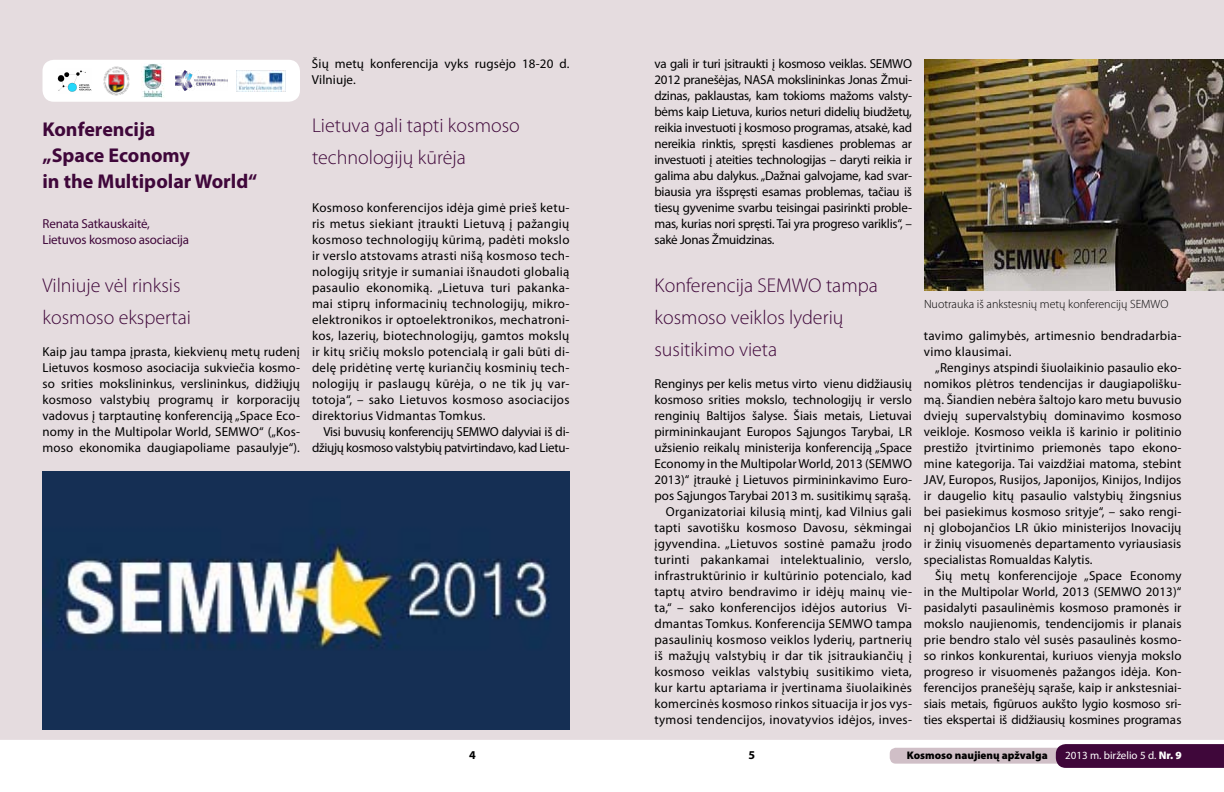
<style>
.page{position:relative;width:1224px;height:792px;background:#fff}
.page>*{position:absolute;margin:0;border:0;box-sizing:border-box;transform-origin:0 0}
.t1{font:300 20px/32px "Myriad Pro";color:#3f073a}
.t2{font:700 20px/26px "Myriad Pro";color:#3f073a}
.t3{font:13px/16px "Myriad Pro";letter-spacing:.01em;color:#000;text-align:justify}
.t4{font:13px/16px "Myriad Pro";letter-spacing:-.02em;color:#000;text-align:right}
.t5{font:13px/16px "Myriad Pro";letter-spacing:-.015em;color:#3f073a}
.t6{font:300 12px "Myriad Pro";color:#000}
.t7{font:700 12px "Myriad Pro";color:#000}
.t8{font:900 11px "Myriad Pro";color:#000}
.t9{font:11px "Myriad Pro";color:#fff}
.s1{font-weight:900}
</style>
<div class="page">
<div style="left:890px;top:748px;width:197px;height:16px;background:#d0bfc7;border-radius:6px"></div>
<svg style="left:1056px;top:744px;width:168px;height:24px;background:#420b3d"></svg>
<div style="left:0;top:0;width:1224px;height:740px;background:#e5dcdf"></div>
<div style="left:43px;top:60px;width:257px;height:42px;background:#fff;border-radius:11px"></div>
<img style="left:57px;top:70px;width:34px;height:22px">
<img style="left:236px;top:71px;width:49px;height:20px">
<img style="left:175px;top:71px;width:53px;height:20px">
<img style="left:104px;top:66px;width:25px;height:29px">
<img style="left:142px;top:64px;width:22px;height:34px">
<img style="left:43px;top:472px;width:526px;height:258px">
<img style="left:924px;top:60px;width:300px;height:230px">
<h1 class="t2" style="left:43px;top:115px;width:216px">Konferencija<br>„Space Economy<br>in the Multipolar World“</h1>
<p class="t5" style="left:43px;top:215px;width:148px">Renata Satkauskaitė,<br>Lietuvos kosmoso asociacija</p>
<h1 class="t1" style="left:43px;top:269px;width:150px">Vilniuje vėl rinksis kosmoso ekspertai</h1>
<p class="t3" style="left:43px;top:343px;width:259px">Kaip jau tampa įprasta, kiekvienų metų rudenį Lietuvos kosmoso asociacija sukviečia kosmo&shy;so srities mokslininkus, verslininkus, didžiųjų kosmoso valstybių programų ir korporacijų vadovus į tarptautinę konferenciją „Space Eco&shy;nomy in the Multipolar World, SEMWO“ („Kos&shy;moso ekonomika daugiapoliame pasaulyje“).</p>
<p class="t3" style="left:312px;top:55px;width:259px">Šių metų konferencija vyks rugsėjo 18-20 d.<br>Vilniuje.</p>
<h1 class="t1" style="left:312px;top:109px;width:209px">Lietuva gali tapti kosmoso technologijų kūrėja</h1>
<p class="t3" style="left:312px;top:199px;width:259px">Kosmoso konferencijos idėja gimė prieš ketu&shy;ris metus siekiant įtraukti Lietuvą į pažangių kosmoso technologijų kūrimą, padėti mokslo ir verslo atstovams atrasti nišą kosmoso tech&shy;nologijų srityje ir sumaniai išnaudoti globalią pasaulio ekonomiką. „Lietuva turi pakanka&shy;mai stiprų informacinių technologijų, mikro&shy;elektronikos ir optoelektronikos, mechatroni&shy;kos, lazerių, biotechnologijų, gamtos mokslų ir kitų sričių mokslo potencialą ir gali būti di&shy;delę pridėtinę vertę kuriančių kosminių tech&shy;nologijų ir paslaugų kūrėja, o ne tik jų var&shy;totoja“, – sako Lietuvos kosmoso asociacijos direktorius Vidmantas Tomkus.</p>
<p class="t4" style="left:312px;top:423px;width:259px">Visi buvusių konferencijų SEMWO dalyviai iš di&shy;džiųjų kosmoso valstybių patvirtindavo, kad Lietu-</p>
<p class="t3" style="left:655px;top:55px;width:259px">va gali ir turi įsitraukti į kosmoso veiklas. SEMWO 2012 pranešėjas, NASA mokslininkas Jonas Žmui&shy;dzinas, paklaustas, kam tokioms mažoms valsty&shy;bėms kaip Lietuva, kurios neturi didelių biudžetų, reikia investuoti į kosmoso programas, atsakė, kad nereikia rinktis, spręsti kasdienes problemas ar investuoti į ateities technologijas – daryti reikia ir galima abu dalykus. „Dažnai galvojame, kad svar&shy;biausia yra išspręsti esamas problemas, tačiau iš tiesų gyvenime svarbu teisingai pasirinkti proble&shy;mas, kurias nori spręsti. Tai yra progreso variklis“, – sakė Jonas Žmuidzinas.</p>
<h1 class="t1" style="left:655px;top:269px;width:225px">Konferencija SEMWO tampa kosmoso veiklos lyderių susitikimo vieta</h1>
<p class="t3" style="left:655px;top:375px;width:259px;text-align:right">Renginys per kelis metus virto vienu didžiausių kosmoso srities mokslo, technologijų ir verslo renginių Baltijos šalyse. Šiais metais, Lietuvai pirmininkaujant Europos Sąjungos Tarybai, LR užsienio reikalų ministerija konferenciją „Space Economy in the Multipolar World, 2013 (SEMWO 2013)“ įtraukė į Lietuvos pirmininkavimo Euro&shy;pos Sąjungos Tarybai 2013 m. susitikimų sąrašą.<br>Organizatoriai kilusią mintį, kad Vilnius gali tapti savotišku kosmoso Davosu, sėkmingai įgyvendina. „Lietuvos sostinė pamažu įrodo turinti pakankamai intelektualinio, verslo, infrastruktūrinio ir kultūrinio potencialo, kad taptų atviro bendravimo ir idėjų mainų vie&shy;ta,“ – sako konferencijos idėjos autorius Vi&shy;dmantas Tomkus. Konferencija SEMWO tampa pasaulinių kosmoso veiklos lyderių, partnerių iš mažųjų valstybių ir dar tik įsitraukiančių į kosmoso veiklas valstybių susitikimo vieta, kur kartu aptariama ir įvertinama šiuolaikinės komercinės kosmoso rinkos situacija ir jos vys&shy;tymosi tendencijos, inovatyvios idėjos, inves-</p>
<p class="t6" style="left:924px;top:297px;width:246px">Nuotrauka iš ankstesnių metų konferencijų SEMWO</p>
<p class="t3" style="left:924px;top:328px;width:259px">tavimo galimybės, artimesnio bendradarbia&shy;vimo klausimai.</p>
<p class="t3" style="left:924px;top:360px;width:259px;text-indent:11px">„Renginys atspindi šiuolaikinio pasaulio eko&shy;nomikos plėtros tendencijas ir daugiapolišku&shy;mą. Šiandien nebėra šaltojo karo metu buvusio dviejų supervalstybių dominavimo kosmoso veikloje. Kosmoso veikla iš karinio ir politinio prestižo įtvirtinimo priemonės tapo ekono&shy;mine kategorija. Tai vaizdžiai matoma, stebint JAV, Europos, Rusijos, Japonijos, Kinijos, Indijos ir daugelio kitų pasaulio valstybių žingsnius bei pasiekimus kosmoso srityje“, – sako rengi&shy;nį globojančios LR ūkio ministerijos Inovacijų ir žinių visuomenės departamento vyriausiasis specialistas Romualdas Kalytis.</p>
<p class="t3" style="left:924px;top:568px;width:259px;text-indent:11px">Šių metų konferencijoje „Space Economy in the Multipolar World, 2013 (SEMWO 2013)“ pasidalyti pasaulinėmis kosmoso pramonės ir mokslo naujienomis, tendencijomis ir planais prie bendro stalo vėl susės pasaulinės kosmo&shy;so rinkos konkurentai, kuriuos vienyja mokslo progreso ir visuomenės pažangos idėja. Kon&shy;ferencijos pranešėjų sąraše, kaip ir ankstesniai&shy;siais metais, figūruos aukšto lygio kosmoso sri&shy;ties ekspertai iš didžiausių kosmines programas</p>
<p class="t7" style="left:469px;top:747px;width:8px">4</p>
<p class="t7" style="left:749px;top:747px;width:8px">5</p>
<p class="t8" style="left:907px;top:748px;width:142px">Kosmoso naujienų apžvalga</p>
<p class="t9" style="left:1065px;top:749px;width:118px">2013 m. birželio 5 d. <span class="s1">Nr. 9</span></p>
</div>
